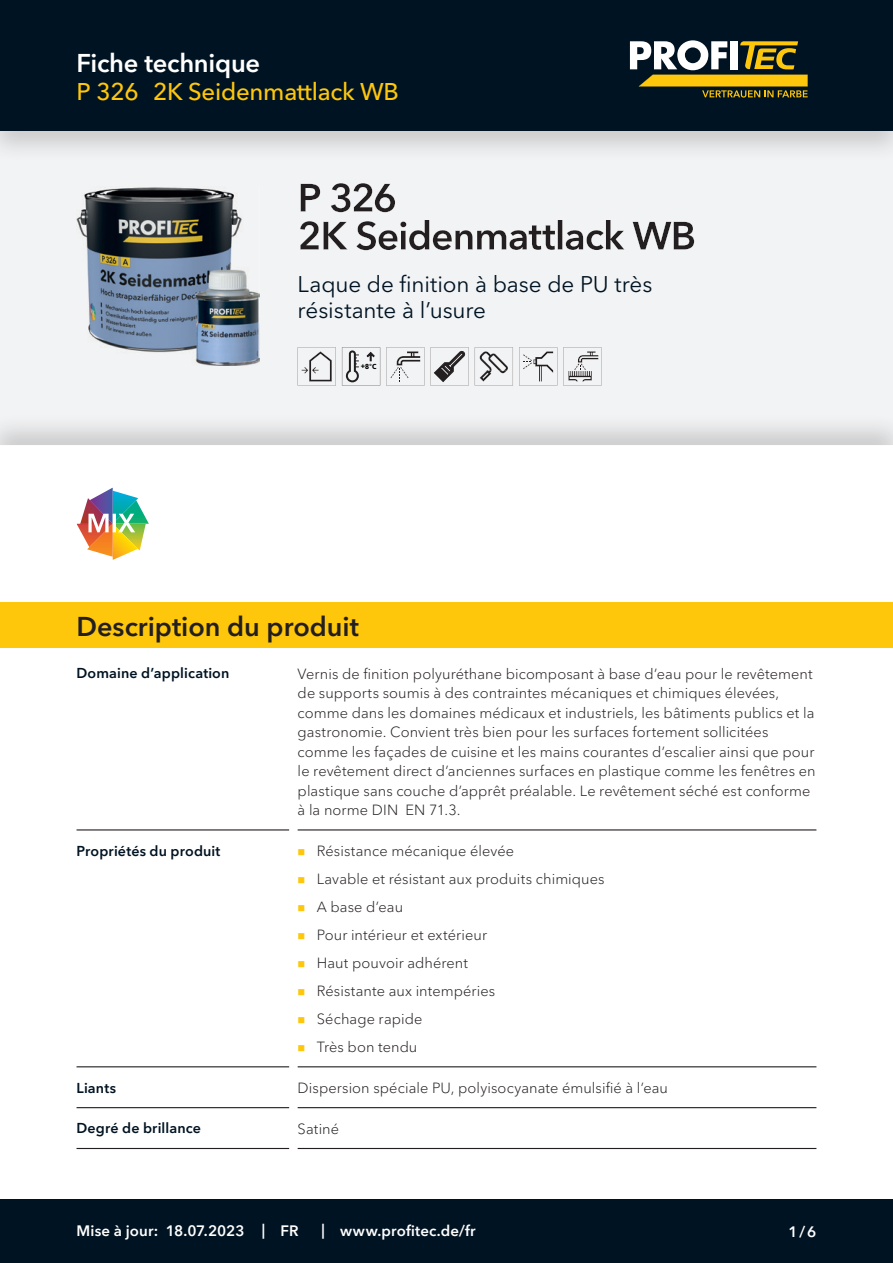
<style>
.page{position:relative;width:893px;height:1263px;background:#fff}
.page>*{position:absolute;margin:0;border:0;box-sizing:border-box;transform-origin:0 0}
.CB_AF_Kapitel_Uebers{font:600 27px "Avenir Next Cyr";color:#231f20}
.CB_AF_Kopf_TM{font:600 25.5px "Avenir Next Cyr";letter-spacing:-.01em;color:#fff}
.CB_AF_Kopf_Produktna{font:500 24px "Avenir Next Cyr";letter-spacing:-.01em;color:#fec70c}
.t1{font:22.5px/25.5px "Avenir Next Cyr";letter-spacing:-.005em;color:#001322}
.CB_AF_Fuss_Stand_lin{font:600 15px "Avenir Next Cyr";letter-spacing:.01em;color:#fff}
.CB_AF_Text_Standard{font:300 14.7px/19.5px "Avenir Next Cyr";letter-spacing:.005em;color:#231f20}
.CB_AF_Abschnitt_Uebe{font:600 14.25px "Avenir Next Cyr";letter-spacing:.01em;color:#001322}
.t2{font:900 7.35px "Frutiger LT";color:#000}
.s1{font-weight:400}
</style>
<div class="page">
<div style="left:0;top:0;width:893px;height:131px;background:#001322"></div>
<div style="left:0;top:1199px;width:893px;height:64px;background:#001322"></div>
<svg style="left:630px;top:40px;width:178px;height:58px"></svg>
<hr style="left:77px;top:829px;width:212px;height:1px;background:#231f20">
<hr style="left:298px;top:829px;width:518px;height:1px;background:#231f20">
<hr style="left:77px;top:1066px;width:212px;height:1px;background:#231f20">
<hr style="left:298px;top:1066px;width:518px;height:1px;background:#231f20">
<hr style="left:77px;top:1107px;width:212px;height:1px;background:#231f20">
<hr style="left:298px;top:1107px;width:518px;height:1px;background:#231f20">
<hr style="left:77px;top:1148px;width:212px;height:1px;background:#231f20">
<hr style="left:298px;top:1148px;width:518px;height:1px;background:#231f20">
<div style="left:0;top:602px;width:893px;height:46px;background:#fec70c"></div>
<div style="left:0;top:122px;width:893px;height:328px;background:#231f20;opacity:.2"></div>
<img style="left:113px;top:491px;width:25px;height:69px">
<img style="left:94px;top:488px;width:19px;height:10px">
<img style="left:80px;top:498px;width:33px;height:26px">
<img style="left:113px;top:500px;width:36px;height:24px">
<img style="left:113px;top:524px;width:33px;height:26px">
<img style="left:87px;top:547px;width:26px;height:10px">
<img style="left:77px;top:524px;width:36px;height:23px">
<svg style="left:88px;top:514px;width:47px;height:18px"></svg>
<p class="CB_AF_Kopf_TM" style="left:77px;top:47px;width:185px">Fiche technique</p>
<p class="CB_AF_Kopf_Produktna" style="left:77px;top:78px;width:64px">P 326</p>
<p class="CB_AF_Kopf_Produktna" style="left:153px;top:78px;width:247px">2K Seidenmattlack WB</p>
<h3 class="t1" style="left:298px;top:271px;width:356px">Laque de finition à base de PU très résistante à l’usure</h3>
<p class="t2" style="left:361px;top:362px;width:17px">+8<span class="s1">°</span>C</p>
<p class="CB_AF_Kapitel_Uebers" style="left:77px;top:610px;width:284px">Description du produit</p>
<p class="CB_AF_Abschnitt_Uebe" style="left:77px;top:665px;width:154px">Domaine d’application</p>
<p class="CB_AF_Text_Standard" style="left:298px;top:664px;width:519px">Vernis de finition polyuréthane bicomposant à base d’eau pour le revêtement de supports soumis à des contraintes mécaniques et chimiques élevées, comme dans les domaines médicaux et industriels, les bâtiments publics et la gastronomie. Convient très bien pour les surfaces fortement sollicitées comme les façades de cuisine et les mains courantes d’escalier ainsi que pour le revêtement direct d’anciennes surfaces en plastique comme les fenêtres en plastique sans couche d’apprêt préalable. Le revêtement séché est conforme à la norme DIN EN 71.3.</p>
<p class="CB_AF_Abschnitt_Uebe" style="left:77px;top:842px;width:145px">Propriétés du produit</p>
<p class="CB_AF_Text_Standard" style="left:317px;top:841px;width:199px">Résistance mécanique élevée</p>
<p class="CB_AF_Text_Standard" style="left:317px;top:869px;width:289px">Lavable et résistant aux produits chimiques</p>
<p class="CB_AF_Text_Standard" style="left:317px;top:897px;width:88px">A base d’eau</p>
<p class="CB_AF_Text_Standard" style="left:317px;top:925px;width:172px">Pour intérieur et extérieur</p>
<p class="CB_AF_Text_Standard" style="left:317px;top:953px;width:153px">Haut pouvoir adhérent</p>
<p class="CB_AF_Text_Standard" style="left:317px;top:981px;width:180px">Résistante aux intempéries</p>
<p class="CB_AF_Text_Standard" style="left:317px;top:1009px;width:107px">Séchage rapide</p>
<p class="CB_AF_Text_Standard" style="left:317px;top:1037px;width:102px">Très bon tendu</p>
<p class="CB_AF_Abschnitt_Uebe" style="left:77px;top:1079px;width:41px">Liants</p>
<p class="CB_AF_Text_Standard" style="left:298px;top:1078px;width:372px">Dispersion spéciale PU, polyisocyanate émulsifié à l’eau</p>
<p class="CB_AF_Abschnitt_Uebe" style="left:77px;top:1120px;width:126px">Degré de brillance</p>
<p class="CB_AF_Text_Standard" style="left:298px;top:1119px;width:43px">Satiné</p>
<p class="CB_AF_Fuss_Stand_lin" style="left:77px;top:1222px;width:83px">Mise à jour:</p>
<p class="CB_AF_Fuss_Stand_lin" style="left:166px;top:1222px;width:80px">18.07.2023</p>
<p class="CB_AF_Fuss_Stand_lin" style="left:262px;top:1221px;width:5px">|</p>
<p class="CB_AF_Fuss_Stand_lin" style="left:281px;top:1222px;width:20px">FR</p>
<p class="CB_AF_Fuss_Stand_lin" style="left:321px;top:1221px;width:5px">|</p>
<p class="CB_AF_Fuss_Stand_lin" style="left:340px;top:1222px;width:137px">www.profitec.de/fr</p>
<p class="CB_AF_Fuss_Stand_lin" style="left:788px;top:1222px;width:29px">1/6</p>
</div>
